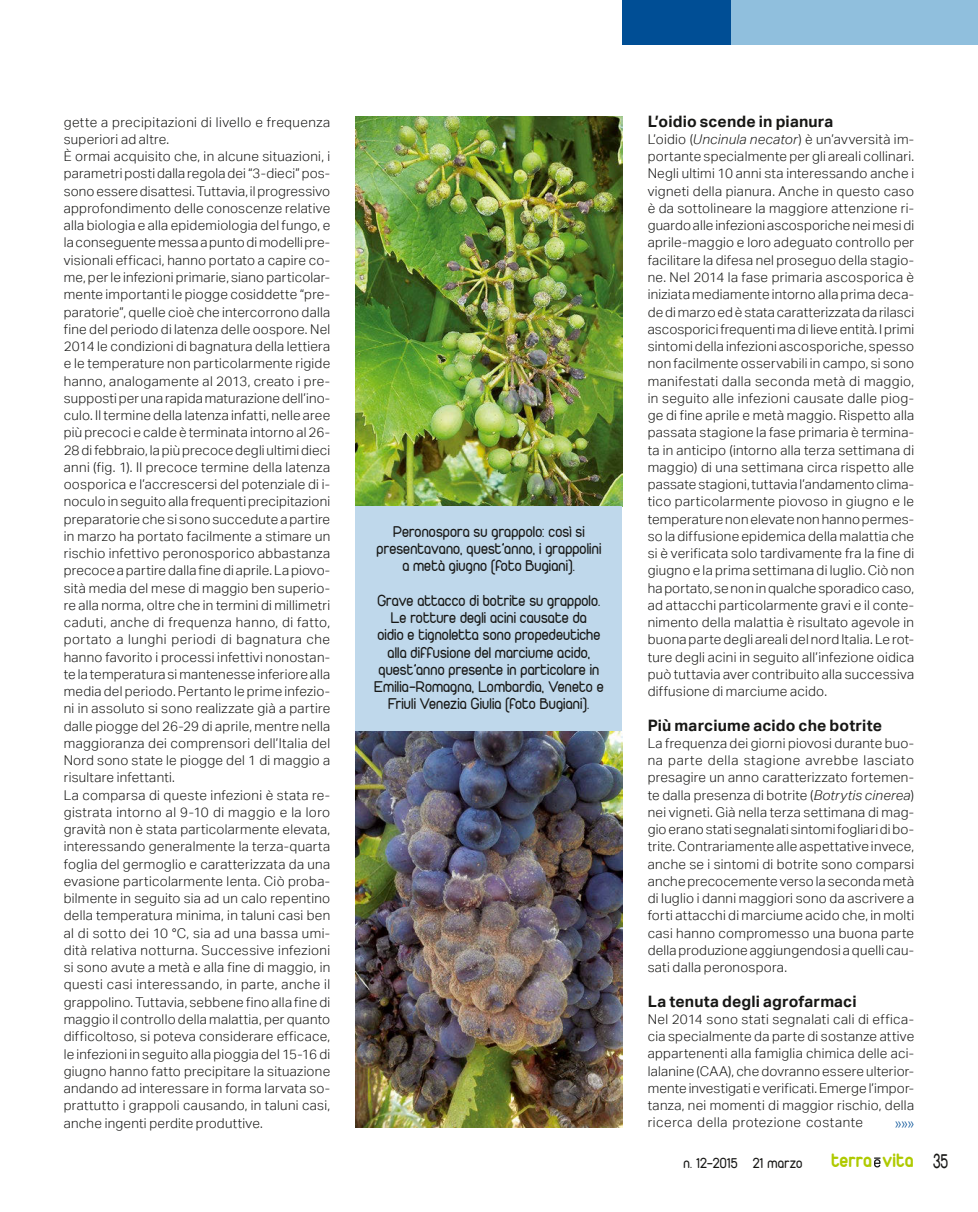
<style>
.page{position:relative;width:978px;height:1212px;background:#fff}
.page>*{position:absolute;margin:0;border:0;box-sizing:border-box;transform-origin:0 0}
.t1{font:700 20.7px "Duepuntozero";letter-spacing:.005em;color:#afca00}
.t2{font:16.5px/17.2px "Duepuntozero";color:#171715;text-align:center}
.t3{font:700 15.75px "Aktiv Grotesk";letter-spacing:.01em;color:#171715}
.t4{font:15px "Duepuntozero";letter-spacing:.015em;color:#171715}
.t5{font:300 13.5px/17.2px "Aktiv Grotesk";letter-spacing:.02em;color:#171715;text-align:justify}
.t6{font:300 13.5px "Aktiv Grotesk";color:#004e95}
.s1{font-style:italic}
.s2{font-weight:400;font-size:21px;color:#171715}
</style>
<div class="page">
<div style="left:622px;top:0;width:109px;height:45px;background:#004e95"></div>
<div style="left:731px;top:0;width:247px;height:45px;background:#90bfdd"></div>
<svg style="left:874px;top:1157px;width:7px;height:10px"></svg>
<img style="left:356px;top:116px;width:266px;height:390px">
<img style="left:356px;top:730px;width:266px;height:397px">
<div style="left:356px;top:506px;width:266px;height:224px;background:#bfd8eb"></div>
<p class="t5" style="left:64px;top:113px;width:268px;text-align:left">gette a precipitazioni di livello e frequenza superiori ad altre.<br>È ormai acquisito che, in alcune situazioni, i parametri posti dalla regola dei “3-dieci” pos&shy;sono essere disattesi. Tuttavia, il progressivo approfondimento delle conoscenze relative alla biologia e alla epidemiologia del fungo, e la conseguente messa a punto di modelli pre&shy;visionali efficaci, hanno portato a capire co&shy;me, per le infezioni primarie, siano particolar&shy;mente importanti le piogge cosiddette “pre&shy;paratorie”, quelle cioè che intercorrono dalla fine del periodo di latenza delle oospore. Nel 2014 le condizioni di bagnatura della lettiera e le temperature non particolarmente rigide hanno, analogamente al 2013, creato i pre&shy;supposti per una rapida maturazione dell’ino&shy;culo. Il termine della latenza infatti, nelle aree più precoci e calde è terminata intorno al 26- 28 di febbraio, la più precoce degli ultimi dieci anni (fig. 1). Il precoce termine della latenza oosporica e l’accrescersi del potenziale di i&shy;noculo in seguito alla frequenti precipitazioni preparatorie che si sono succedute a partire in marzo ha portato facilmente a stimare un rischio infettivo peronosporico abbastanza precoce a partire dalla fine di aprile. La piovo&shy;sità media del mese di maggio ben superio&shy;re alla norma, oltre che in termini di millimetri caduti, anche di frequenza hanno, di fatto, portato a lunghi periodi di bagnatura che hanno favorito i processi infettivi nonostan&shy;te la temperatura si mantenesse inferiore alla media del periodo. Pertanto le prime infezio&shy;ni in assoluto si sono realizzate già a partire dalle piogge del 26-29 di aprile, mentre nella maggioranza dei comprensori dell’Italia del Nord sono state le piogge del 1 di maggio a risultare infettanti.<br>La comparsa di queste infezioni è stata re&shy;gistrata intorno al 9-10 di maggio e la loro gravità non è stata particolarmente elevata, interessando generalmente la terza-quarta foglia del germoglio e caratterizzata da una evasione particolarmente lenta. Ciò proba&shy;bilmente in seguito sia ad un calo repentino della temperatura minima, in taluni casi ben al di sotto dei 10 °C, sia ad una bassa umi&shy;dità relativa notturna. Successive infezioni si sono avute a metà e alla fine di maggio, in questi casi interessando, in parte, anche il grappolino. Tuttavia, sebbene fino alla fine di maggio il controllo della malattia, per quanto difficoltoso, si poteva considerare efficace, le infezioni in seguito alla pioggia del 15-16 di giugno hanno fatto precipitare la situazione andando ad interessare in forma larvata so&shy;prattutto i grappoli causando, in taluni casi, anche ingenti perdite produttive.</p>
<p class="t2" style="left:377px;top:523px;width:226px">Peronospora su grappolo: così si presentavano, quest’anno, i grappolini a metà giugno (foto Bugiani).</p>
<p class="t2" style="left:374px;top:592px;width:231px">Grave attacco di botrite su grappolo.<br>Le rotture degli acini causate da<br>oidio e tignoletta sono propedeutiche alla diffusione del marciume acido, quest’anno presente in particolare in Emilia-Romagna, Lombardia, Veneto e Friuli Venezia Giulia (foto Bugiani).</p>
<p class="t3" style="left:648px;top:111px;width:187px">L’oidio scende in pianura</p>
<p class="t5" style="left:648px;top:131px;width:268px">L’oidio (<span class="s1">Uncinula necator</span>) è un’avversità im&shy;portante specialmente per gli areali collinari.<br>Negli ultimi 10 anni sta interessando anche i vigneti della pianura. Anche in questo caso è da sottolineare la maggiore attenzione ri&shy;guardo alle infezioni ascosporiche nei mesi di aprile-maggio e loro adeguato controllo per facilitare la difesa nel proseguo della stagio&shy;ne. Nel 2014 la fase primaria ascosporica è iniziata mediamente intorno alla prima deca&shy;de di marzo ed è stata caratterizzata da rilasci ascosporici frequenti ma di lieve entità. I primi sintomi della infezioni ascosporiche, spesso non facilmente osservabili in campo, si sono manifestati dalla seconda metà di maggio, in seguito alle infezioni causate dalle piog&shy;ge di fine aprile e metà maggio. Rispetto alla passata stagione la fase primaria è termina&shy;ta in anticipo (intorno alla terza settimana di maggio) di una settimana circa rispetto alle passate stagioni, tuttavia l’andamento clima&shy;tico particolarmente piovoso in giugno e le temperature non elevate non hanno permes&shy;so la diffusione epidemica della malattia che si è verificata solo tardivamente fra la fine di giugno e la prima settimana di luglio. Ciò non ha portato, se non in qualche sporadico caso, ad attacchi particolarmente gravi e il conte&shy;nimento della malattia è risultato agevole in buona parte degli areali del nord Italia. Le rot&shy;ture degli acini in seguito all’infezione oidica può tuttavia aver contribuito alla successiva diffusione di marciume acido.</p>
<p class="t3" style="left:648px;top:715px;width:236px">Più marciume acido che botrite</p>
<p class="t5" style="left:648px;top:734px;width:268px">La frequenza dei giorni piovosi durante buo&shy;na parte della stagione avrebbe lasciato presagire un anno caratterizzato fortemen&shy;te dalla presenza di botrite (<span class="s1">Botrytis cinerea</span>) nei vigneti. Già nella terza settimana di mag&shy;gio erano stati segnalati sintomi fogliari di bo&shy;trite. Contrariamente alle aspettative invece, anche se i sintomi di botrite sono comparsi anche precocemente verso la seconda metà di luglio i danni maggiori sono da ascrivere a forti attacchi di marciume acido che, in molti casi hanno compromesso una buona parte della produzione aggiungendosi a quelli cau&shy;sati dalla peronospora.</p>
<p class="t3" style="left:648px;top:991px;width:210px">La tenuta degli agrofarmaci</p>
<p class="t5" style="left:648px;top:1010px;width:268px">Nel 2014 sono stati segnalati cali di effica&shy;cia specialmente da parte di sostanze attive appartenenti alla famiglia chimica delle aci&shy;lalanine (CAA), che dovranno essere ulterior&shy;mente investigati e verificati. Emerge l’impor&shy;tanza, nei momenti di maggior rischio, della ricerca della protezione costante</p>
<p class="t6" style="left:895px;top:1115px;width:21px">»»»</p>
<p class="t4" style="left:683px;top:1155px;width:121px">n. 12-2015 21 marzo</p>
<p class="t1" style="left:831px;top:1149px;width:119px">terra vita <span class="s2">35</span></p>
</div>
